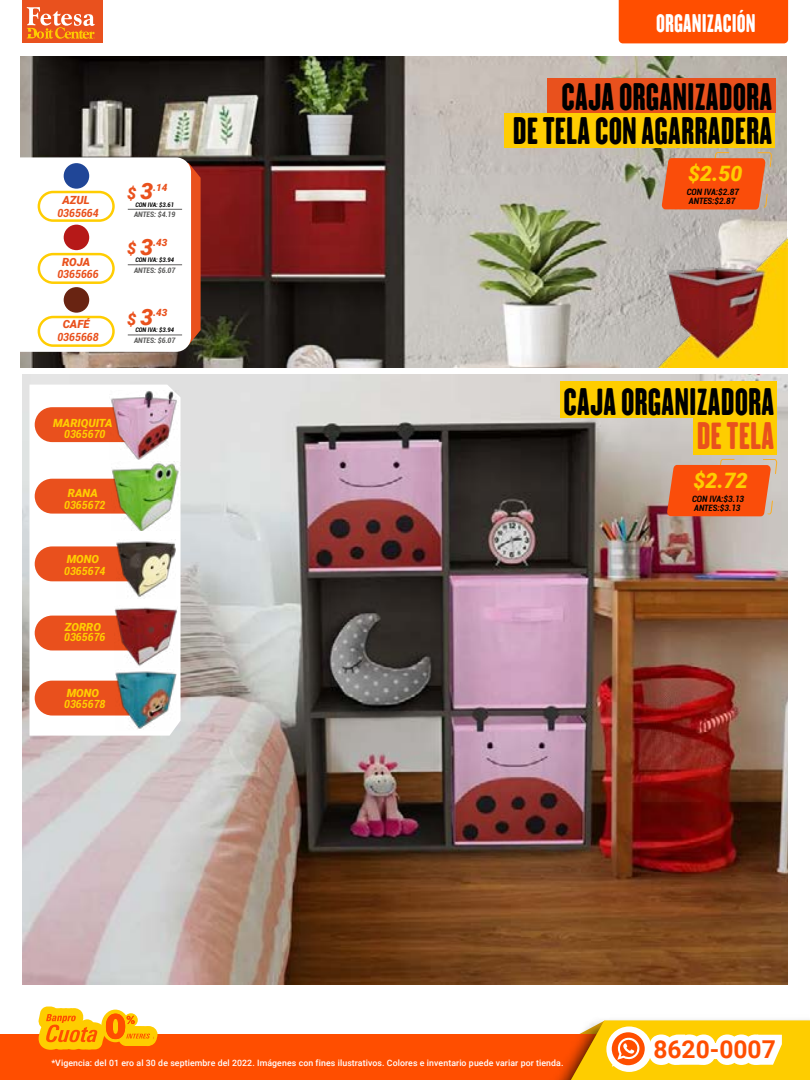
<style>
.page{position:relative;width:810px;height:1080px;background:#fff}
.page>*{position:absolute;margin:0;border:0;box-sizing:border-box;transform-origin:0 0}
.t1{font:33.75px/33.8px "H.H.Samuel";color:#000;text-align:right}
.t2{font:33.75px "H.H.Samuel";color:#e9511d}
.t3{font:700 24.62px "Roboto";color:#ff4e00}
.t4{font:22.5px "H.H.Samuel";color:#fff}
.t5{font:italic 900 22.5px "Roboto";color:#e9511d}
.t6{font:italic 900 21.25px "Roboto";color:#fecd00}
.t7{font:italic 900 16.25px "Roboto";color:#e9511d}
.t8{font:italic 700 condensed 11.25px "Roboto";color:#ffcd02}
.t9{font:italic 900 11.25px "Roboto";color:#ffcd02}
.t10{font:italic 700 condensed 11.25px "Roboto";color:#e9511d}
.t11{font:italic 900 11.25px "Roboto";color:#e9511d}
.t12{font:italic 900 10px "Roboto";color:#e9511d}
.t13{font:500 8.75px "Roboto";letter-spacing:.01em;color:#fff}
.t14{font:italic 700 condensed 8.75px/9.5px "Roboto";color:#020203}
.t15{font:italic 700 condensed 7.5px "Roboto";color:#5a5a59}
.t16{font:italic 700 condensed 6.25px "Roboto";color:#000}
</style>
<div class="page">
<div style="left:0;top:1035px;width:605px;height:45px;background:#ff4e00"></div>
<img style="left:529px;top:1020px;width:281px;height:60px">
<svg style="left:38px;top:1007px;width:120px;height:43px"></svg>
<svg style="left:561px;top:1021px;width:249px;height:59px"></svg>
<div style="left:22px;top:0;width:80px;height:43px;background:#e9511e"></div>
<svg style="left:27px;top:7px;width:68px;height:32px"></svg>
<div style="left:619px;top:0;width:169px;height:43px;background:#ff4e00"></div>
<img style="left:21px;top:57px;width:766px;height:310px">
<div style="left:505px;top:113px;width:270px;height:35px;background:#ffcd02"></div>
<svg style="left:188px;top:163px;width:13px;height:182px"></svg>
<div style="left:0;top:157px;width:191px;height:195px;background:#fff;border-radius:15px"></div>
<hr style="left:128px;top:209px;width:54px;height:1px;background:#5f5e5e">
<hr style="left:128px;top:264px;width:54px;height:1px;background:#5f5e5e">
<hr style="left:128px;top:335px;width:54px;height:1px;background:#5f5e5e">
<div style="left:64px;top:163px;width:25px;height:26px;background:#204697;border-radius:50%"></div>
<div style="left:64px;top:225px;width:25px;height:25px;background:#b61918;border-radius:50%"></div>
<div style="left:64px;top:287px;width:25px;height:26px;background:#692412;border-radius:50%"></div>
<div style="left:547px;top:78px;width:228px;height:35px;background:#e9511d"></div>
<div style="left:38px;top:191px;width:77px;height:31px;border:2px solid #ffcd02;border-radius:14px"></div>
<div style="left:38px;top:253px;width:77px;height:31px;border:2px solid #ffcd02;border-radius:14px"></div>
<div style="left:38px;top:316px;width:77px;height:31px;border:2px solid #ffcd02;border-radius:14px"></div>
<img style="left:640px;top:219px;width:147px;height:148px">
<svg style="left:662px;top:152px;width:110px;height:58px"></svg>
<img style="left:22px;top:374px;width:766px;height:610px">
<svg style="left:29px;top:385px;width:152px;height:351px"></svg>
<svg style="left:35px;top:407px;width:75px;height:35px"></svg>
<svg style="left:35px;top:479px;width:76px;height:35px"></svg>
<svg style="left:35px;top:546px;width:82px;height:35px"></svg>
<div style="left:35px;top:616px;width:80px;height:34px;background:#e9501d"></div>
<svg style="left:35px;top:681px;width:81px;height:35px"></svg>
<img style="left:110px;top:390px;width:69px;height:69px">
<img style="left:111px;top:462px;width:70px;height:69px">
<img style="left:116px;top:670px;width:60px;height:60px">
<img style="left:117px;top:539px;width:59px;height:59px">
<img style="left:115px;top:605px;width:62px;height:63px">
<svg style="left:667px;top:458px;width:110px;height:58px"></svg>
<div style="left:560px;top:381px;width:217px;height:37px;background:#fecd00"></div>
<div style="left:693px;top:418px;width:84px;height:37px;background:#fecd00"></div>
<h3 class="t4" style="left:656px;top:9px;width:101px">ORGANIZACIÓN</h3>
<h3 class="t5" style="left:140px;top:176px;width:14px">3</h3>
<p class="t12" style="left:153px;top:180px;width:16px">.14</p>
<p class="t11" style="left:62px;top:192px;width:29px">AZUL</p>
<h3 class="t7" style="left:127px;top:182px;width:11px">$</h3>
<p class="t16" style="left:135px;top:200px;width:40px">CON IVA: $3.61</p>
<p class="t15" style="left:134px;top:209px;width:43px">ANTES: $4.19</p>
<p class="t10" style="left:57px;top:205px;width:43px">0365664</p>
<p class="t11" style="left:62px;top:254px;width:30px">ROJA</p>
<p class="t10" style="left:57px;top:266px;width:43px">0365666</p>
<p class="t11" style="left:63px;top:317px;width:28px">CAFÉ</p>
<p class="t10" style="left:57px;top:329px;width:43px">0365668</p>
<h3 class="t5" style="left:140px;top:231px;width:14px">3</h3>
<p class="t12" style="left:153px;top:236px;width:16px">.43</p>
<h3 class="t7" style="left:127px;top:237px;width:11px">$</h3>
<p class="t16" style="left:135px;top:256px;width:40px">CON IVA: $3.94</p>
<p class="t15" style="left:134px;top:265px;width:43px">ANTES: $6.07</p>
<h3 class="t5" style="left:140px;top:301px;width:14px">3</h3>
<p class="t12" style="left:153px;top:306px;width:16px">.43</p>
<h3 class="t7" style="left:127px;top:307px;width:11px">$</h3>
<p class="t16" style="left:135px;top:326px;width:40px">CON IVA: $3.94</p>
<p class="t15" style="left:134px;top:335px;width:43px">ANTES: $6.07</p>
<p class="t9" style="left:53px;top:415px;width:61px">MARIQUITA</p>
<p class="t8" style="left:64px;top:426px;width:43px">0365670</p>
<p class="t9" style="left:68px;top:485px;width:31px">RANA</p>
<p class="t8" style="left:64px;top:497px;width:43px">0365672</p>
<p class="t9" style="left:67px;top:551px;width:34px">MONO</p>
<p class="t8" style="left:64px;top:563px;width:43px">0365674</p>
<p class="t9" style="left:65px;top:619px;width:38px">ZORRO</p>
<p class="t8" style="left:64px;top:629px;width:43px">0365676</p>
<p class="t9" style="left:67px;top:685px;width:34px">MONO</p>
<p class="t8" style="left:64px;top:696px;width:43px">0365678</p>
<h1 class="t1" style="left:513px;top:79px;width:261px">CAJA ORGANIZADORA<br>DE TELA CON AGARRADERA</h1>
<h3 class="t6" style="left:688px;top:159px;width:56px">$2.50</h3>
<p class="t14" style="left:687px;top:187px;width:54px">CON IVA:$2.87<br>ANTES:$2.87</p>
<h1 class="t1" style="left:564px;top:385px;width:212px">CAJA ORGANIZADORA</h1>
<h1 class="t2" style="left:697px;top:414px;width:79px">DE TELA</h1>
<h3 class="t6" style="left:694px;top:465px;width:56px">$2.72</h3>
<p class="t14" style="left:692px;top:493px;width:54px">CON IVA:$3.13<br>ANTES:$3.13</p>
<p class="t13" style="left:51px;top:1056px;width:514px">*Vigencia: del 01 ero al 30 de septiembre del 2022. Imágenes con fines ilustrativos. Colores e inventario puede variar por tienda.</p>
<h2 class="t3" style="left:653px;top:1032px;width:124px">8620-0007</h2>
</div>
